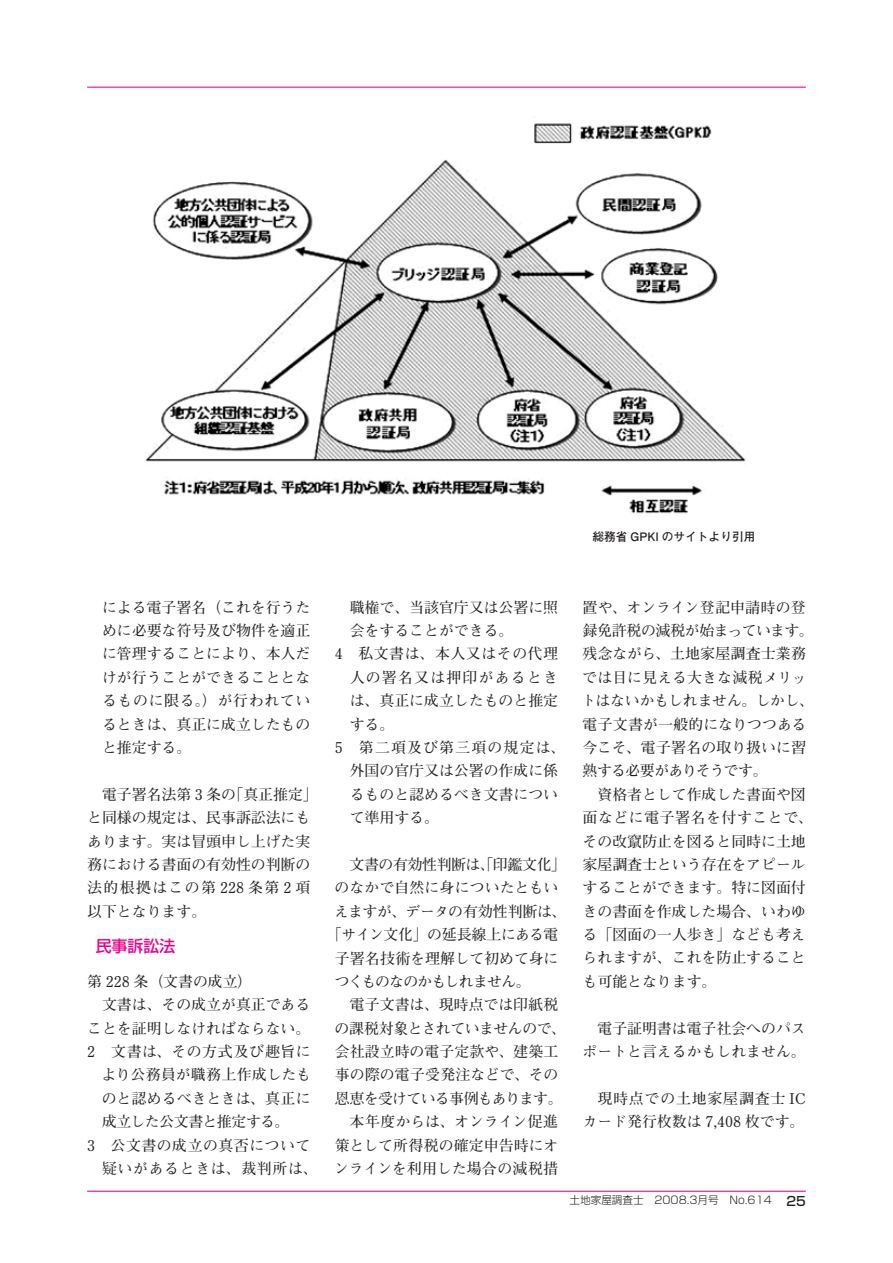
<style>
.page{position:relative;width:893px;height:1263px;background:#fff}
.page>*{position:absolute;margin:0;border:0;box-sizing:border-box;transform-origin:0 0}
.t1{font:500 15.9px "Shin Go Pro";color:#ed028c}
.t2{font:700 14.85px/23.4px "Futo Min A101 Pro";color:#231f20}
.t3{font:700 14.85px "Futo Min A101 Pro";letter-spacing:-.02em;color:#231f20}
.t4{font:700 14.85px "Futo Min A101 Pro";letter-spacing:.045em;color:#231f20}
.t5{font:700 14.85px "Futo Min A101 Pro";letter-spacing:-.025em;color:#231f20}
.t6{font:700 14.85px "Futo Min A101 Pro";letter-spacing:-.03em;color:#231f20}
.t7{font:700 14.85px "Futo Min A101 Pro";letter-spacing:-.045em;color:#231f20}
.t8{font:700 14.85px "Futo Min A101 Pro";letter-spacing:.035em;color:#231f20}
.t9{font:700 14.85px "Futo Min A101 Pro";letter-spacing:.04em;color:#231f20}
.t10{font:700 14.85px "Futo Min A101 Pro";letter-spacing:.08em;color:#231f20}
.t11{font:700 14.85px "Futo Min A101 Pro";letter-spacing:-.055em;color:#231f20}
.t12{font:700 14.85px "Futo Min A101 Pro";letter-spacing:-.035em;color:#231f20}
.t13{font:700 14.85px "Futo Min A101 Pro";letter-spacing:.085em;color:#231f20}
.t14{font:700 11.7px "Futo Go B101 Pro";color:#231f20}
.t15{font:300 10.65px "Shin Go Pro";color:#231f20}
.s1{font-weight:500;font-size:12.75px}
</style>
<div class="page">
<hr style="left:87px;top:87px;width:719px;height:1px;background:#ed028c">
<hr style="left:87px;top:1191px;width:719px;height:1px;background:#ed028c">
<img style="left:145px;top:123px;width:601px;height:391px">
<p class="t2" style="left:102px;top:594px;width:210px;text-align:justify">による電子署名（これを行うために必要な符号及び物件を適正に管理することにより、本人だけが行うことができることとなるものに限る。）が行われているときは、真正に成立したものと推定する。</p>
<p class="t2" style="left:87px;top:781px;width:232px;text-indent:15px">電子署名法第 3 条の「真正推定」と同様の規定は、民事訴訟法にもあります。実は冒頭申し上げた実務における書面の有効性の判断の法的根拠はこの第 228 条第 2 項以下となります。</p>
<p class="t1" style="left:96px;top:933px;width:81px">民事訴訟法</p>
<p class="t2" style="left:87px;top:968px;width:167px">第 228 条（文書の成立）</p>
<p class="t2" style="left:102px;top:991px;width:210px">文書は、その成立が真正である</p>
<p class="t2" style="left:87px;top:1014px;width:225px">ことを証明しなければならない。</p>
<p class="t4" style="left:87px;top:1040px;width:225px">2　文書は、その方式及び趣旨に</p>
<p class="t2" style="left:102px;top:1061px;width:211px">より公務員が職務上作成したも</p>
<p class="t2" style="left:102px;top:1085px;width:210px">のと認めるべきときは、真正に</p>
<p class="t12" style="left:102px;top:1110px;width:189px">成立した公文書と推定する。</p>
<p class="t8" style="left:87px;top:1133px;width:225px">3　公文書の成立の真否について</p>
<p class="t4" style="left:102px;top:1157px;width:217px">疑いがあるときは、裁判所は、</p>
<p class="t14" style="left:593px;top:527px;width:164px">総務省 GPKI のサイトより引用</p>
<p class="t2" style="left:350px;top:594px;width:210px">職権で、当該官庁又は公署に照</p>
<p class="t2" style="left:350px;top:617px;width:165px">会をすることができる。</p>
<p class="t9" style="left:335px;top:642px;width:225px">4　私文書は、本人又はその代理</p>
<p class="t13" style="left:350px;top:666px;width:210px">人の署名又は押印があるとき</p>
<p class="t2" style="left:350px;top:687px;width:210px">は、真正に成立したものと推定</p>
<p class="t2" style="left:350px;top:710px;width:46px">する。</p>
<p class="t10" style="left:335px;top:736px;width:232px">5　第二項及び第三項の規定は、</p>
<p class="t2" style="left:350px;top:757px;width:210px">外国の官庁又は公署の作成に係</p>
<p class="t2" style="left:350px;top:781px;width:210px">るものと認めるべき文書につい</p>
<p class="t2" style="left:350px;top:804px;width:91px">て準用する。</p>
<p class="t3" style="left:350px;top:853px;width:218px">文書の有効性判断は、「印鑑文化」</p>
<p class="t2" style="left:335px;top:874px;width:225px">のなかで自然に身についたともい</p>
<p class="t3" style="left:334px;top:899px;width:234px">えますが、データの有効性判断は、</p>
<p class="t5" style="left:327px;top:923px;width:233px">「サイン文化」の延長線上にある電</p>
<p class="t2" style="left:335px;top:944px;width:225px">子署名技術を理解して初めて身に</p>
<p class="t11" style="left:335px;top:970px;width:197px">つくものなのかもしれません。</p>
<p class="t2" style="left:350px;top:991px;width:210px">電子文書は、現時点では印紙税</p>
<p class="t6" style="left:335px;top:1016px;width:233px">の課税対象とされていませんので、</p>
<p class="t2" style="left:335px;top:1038px;width:225px">会社設立時の電子定款や、建築工</p>
<p class="t2" style="left:335px;top:1061px;width:225px">事の際の電子受発注などで、その</p>
<p class="t7" style="left:335px;top:1087px;width:229px">恩恵を受けている事例もあります。</p>
<p class="t2" style="left:350px;top:1108px;width:210px">本年度からは、オンライン促進</p>
<p class="t2" style="left:335px;top:1131px;width:225px">策として所得税の確定申告時にオ</p>
<p class="t2" style="left:334px;top:1155px;width:225px">ンラインを利用した場合の減税措</p>
<p class="t2" style="left:581px;top:593px;width:234px">置や、オンライン登記申請時の登録免許税の減税が始まっています。残念ながら、土地家屋調査士業務では目に見える大きな減税メリットはないかもしれません。しかし、電子文書が一般的になりつつある今こそ、電子署名の取り扱いに習熟する必要がありそうです。</p>
<p class="t2" style="left:583px;top:781px;width:232px;text-indent:15px">資格者として作成した書面や図面などに電子署名を付すことで、その改竄防止を図ると同時に土地家屋調査士という存在をアピールすることができます。特に図面付きの書面を作成した場合、いわゆる「図面の一人歩き」なども考えられますが、これを防止することも可能となります。</p>
<p class="t2" style="left:583px;top:1014px;width:225px;text-align:right">電子証明書は電子社会へのパスポートと言えるかもしれません。</p>
<p class="t2" style="left:583px;top:1085px;width:225px;text-align:right">現時点での土地家屋調査士 ICカード発行枚数は 7,408 枚です。</p>
<p class="t15" style="left:569px;top:1191px;width:238px">土地家屋調査士　2008.3月号　No.614 <span class="s1">25</span></p>
</div>
